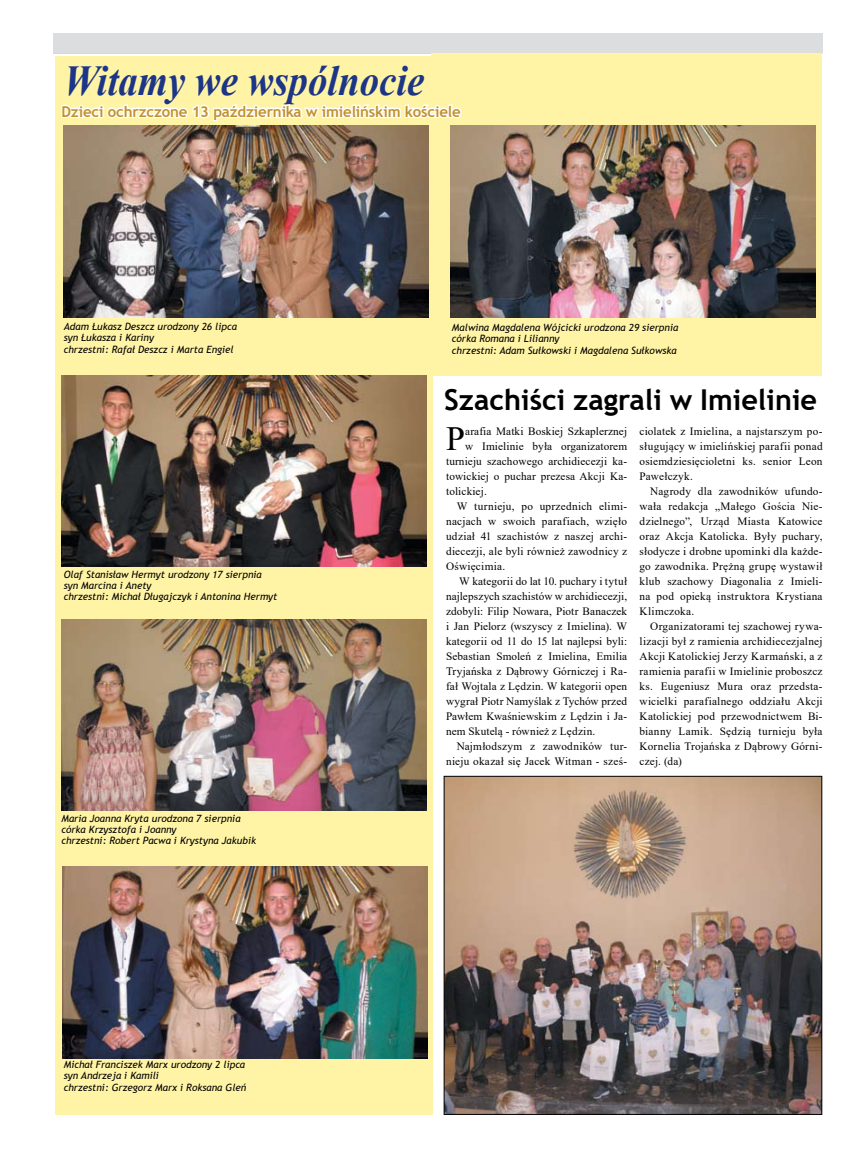
<style>
.page{position:relative;width:851px;height:1170px;background:#fff}
.page>*{position:absolute;margin:0;border:0;box-sizing:border-box;transform-origin:0 0}
.t1{font:italic 700 42.62px "Times New Roman";color:#1c3586;scale:.91 1}
.t2{font:33.88px "Times New Roman";color:#000}
.t3{font:700 28.75px "Trebuchet MS";color:#000}
.t4{font:700 15px "Trebuchet MS";letter-spacing:-.01em;color:#c2922e}
.t5{font:11.25px/15px "Times New Roman";letter-spacing:.01em;color:#000;text-align:justify}
.t6{font:italic 10px/11.2px "Trebuchet MS";color:#000}
</style>
<div class="page">
<hr style="left:53px;top:53px;width:769px;height:1px;background:#cdced0">
<div style="left:53px;top:34px;width:769px;height:19px;background:#dcddde"></div>
<div style="left:55px;top:56px;width:377px;height:1058px;background:#fff4a6"></div>
<div style="left:431px;top:53px;width:390px;height:322px;background:#fff4a6"></div>
<img style="left:445px;top:778px;width:375px;height:334px">
<div style="left:443px;top:776px;width:379px;height:338px;border:1px solid #000"></div>
<svg style="left:61px;top:104px;width:401px;height:18px"></svg>
<img style="left:63px;top:126px;width:365px;height:191px">
<img style="left:61px;top:375px;width:365px;height:191px">
<img style="left:61px;top:619px;width:365px;height:191px">
<img style="left:63px;top:866px;width:364px;height:191px">
<img style="left:450px;top:126px;width:365px;height:191px">
<h1 class="t1" style="left:64px;top:51px;width:397px">Witamy we wspólnocie</h1>
<h3 class="t4" style="left:61px;top:102px;width:401px">Dzieci ochrzczone 13 października w imielińskim kościele</h3>
<p class="t6" style="left:64px;top:321px;width:175px">Adam Łukasz Deszcz urodzony 26 lipca syn Łukasza i Kariny<br>chrzestni: Rafał Deszcz i Marta Engiel</p>
<p class="t6" style="left:64px;top:568px;width:215px">Olaf Stanisław Hermyt urodzony 17 sierpnia syn Marcina i Anety<br>chrzestni: Michał Długajczyk i Antonina Hermyt</p>
<p class="t6" style="left:61px;top:812px;width:196px">Maria Joanna Kryta urodzona 7 sierpnia córka Krzysztofa i Joanny<br>chrzestni: Robert Pacwa i Krystyna Jakubik</p>
<p class="t6" style="left:64px;top:1058px;width:184px">Michał Franciszek Marx urodzony 2 lipca syn Andrzeja i Kamili<br>chrzestni: Grzegorz Marx i Roksana Gleń</p>
<p class="t6" style="left:452px;top:322px;width:228px">Malwina Magdalena Wójcicki urodzona 29 sierpnia córka Romana i Lilianny<br>chrzestni: Adam Sułkowski i Magdalena Sułkowska</p>
<h3 class="t3" style="left:444px;top:382px;width:374px">Szachiści zagrali w Imielinie</h3>
<h2 class="t2" style="left:446px;top:415px;width:20px">P</h2>
<p class="t5" style="left:465px;top:423px;width:163px">arafia Matki Boskiej Szkaplerznej</p>
<p class="t5" style="left:465px;top:438px;width:163px">w Imielinie była organizatorem</p>
<p class="t5" style="left:446px;top:453px;width:182px">turnieju szachowego archidiecezji ka-</p>
<p class="t5" style="left:446px;top:468px;width:182px">towickiej o puchar prezesa Akcji Ka-</p>
<p class="t5" style="left:446px;top:483px;width:42px">tolickiej.</p>
<p class="t5" style="left:456px;top:498px;width:172px">W turnieju, po uprzednich elimi-</p>
<p class="t5" style="left:446px;top:513px;width:182px">nacjach w swoich parafiach, wzięło</p>
<p class="t5" style="left:446px;top:528px;width:182px">udział 41 szachistów z naszej archi-</p>
<p class="t5" style="left:446px;top:543px;width:182px">diecezji, ale byli również zawodnicy z</p>
<p class="t5" style="left:446px;top:558px;width:61px">Oświęcimia.</p>
<p class="t5" style="left:459px;top:573px;width:169px">W kategorii do lat 10. puchary i tytuł</p>
<p class="t5" style="left:446px;top:588px;width:182px">najlepszych szachistów w archidiecezji,</p>
<p class="t5" style="left:446px;top:603px;width:182px">zdobyli: Filip Nowara, Piotr Banaczek</p>
<p class="t5" style="left:446px;top:618px;width:182px">i Jan Pielorz (wszyscy z Imielina). W</p>
<p class="t5" style="left:446px;top:633px;width:182px">kategorii od 11 do 15 lat najlepsi byli:</p>
<p class="t5" style="left:446px;top:648px;width:182px">Sebastian Smoleń z Imielina, Emilia</p>
<p class="t5" style="left:446px;top:663px;width:182px">Tryjańska z Dąbrowy Górniczej i Ra-</p>
<p class="t5" style="left:446px;top:678px;width:182px">fał Wojtala z Lędzin. W kategorii open</p>
<p class="t5" style="left:446px;top:693px;width:182px">wygrał Piotr Namyślak z Tychów przed</p>
<p class="t5" style="left:446px;top:708px;width:182px">Pawłem Kwaśniewskim z Lędzin i Ja-</p>
<p class="t5" style="left:446px;top:723px;width:151px">nem Skutelą - również z Lędzin.</p>
<p class="t5" style="left:456px;top:738px;width:172px">Najmłodszym z zawodników tur-</p>
<p class="t5" style="left:446px;top:753px;width:182px">nieju okazał się Jacek Witman - sześ-</p>
<p class="t5" style="left:639px;top:423px;width:184px">ciolatek z Imielina, a najstarszym po&shy;sługujący w imielińskiej parafii ponad osiemdziesięcioletni ks. senior Leon Pawełczyk.</p>
<p class="t5" style="left:639px;top:483px;width:184px;text-indent:11px">Nagrody dla zawodników ufundo&shy;wała redakcja „Małego Gościa Nie&shy;dzielnego”, Urząd Miasta Katowice oraz Akcja Katolicka. Były puchary, słodycze i drobne upominki dla każde&shy;go zawodnika. Prężną grupę wystawił klub szachowy Diagonalia z Imieli&shy;na pod opieką instruktora Krystiana Klimczoka.</p>
<p class="t5" style="left:639px;top:618px;width:184px;text-indent:11px">Organizatorami tej szachowej rywa&shy;lizacji był z ramienia archidiecezjalnej Akcji Katolickiej Jerzy Karmański, a z ramienia parafii w Imielinie proboszcz ks. Eugeniusz Mura oraz przedsta&shy;wicielki parafialnego oddziału Akcji Katolickiej pod przewodnictwem Bi&shy;bianny Lamik. Sędzią turnieju była Kornelia Trojańska z Dąbrowy Górni&shy;czej. (da)</p>
</div>
